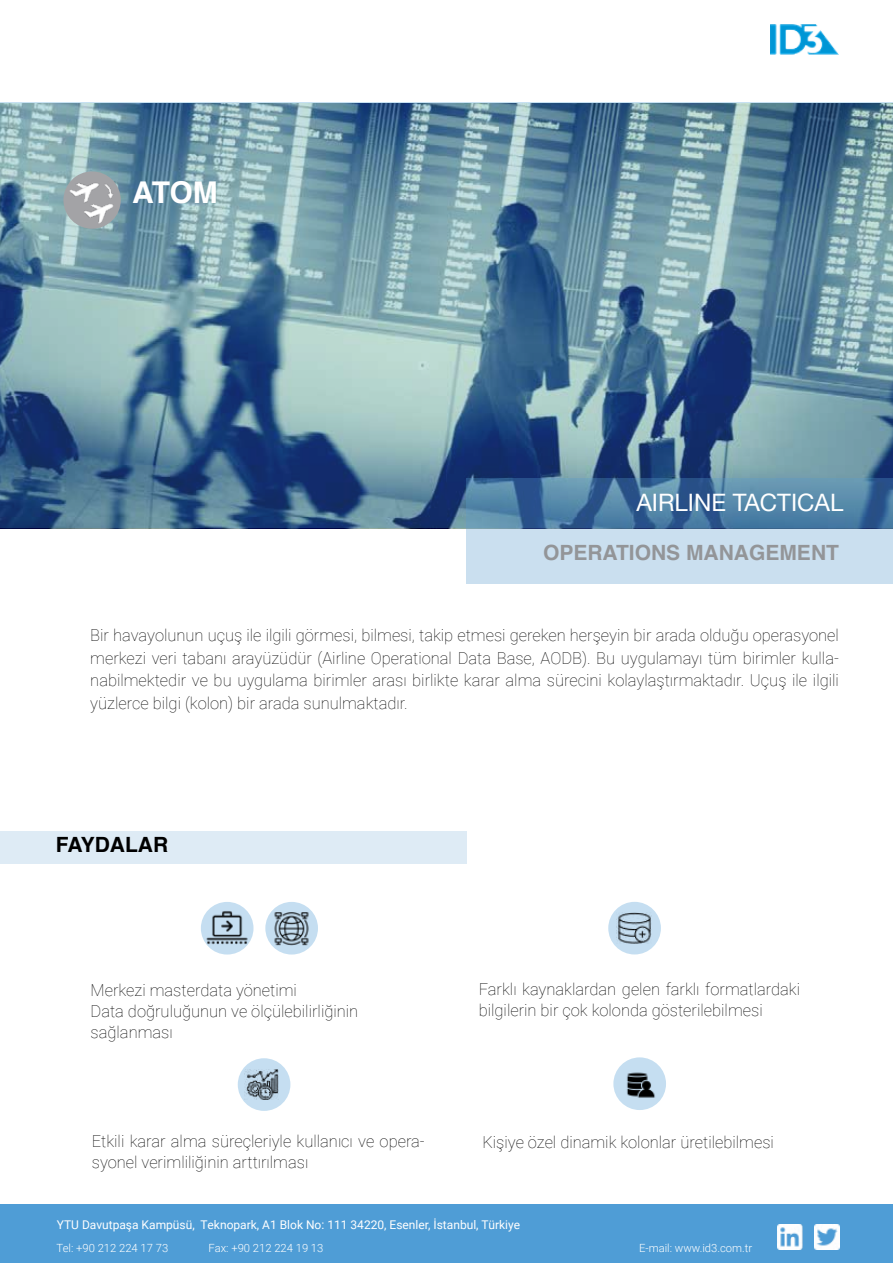
<style>
.page{position:relative;width:893px;height:1263px;background:#fff}
.page>*{position:absolute;margin:0;border:0;box-sizing:border-box;transform-origin:0 0}
.t1{font:700 30px "Helvetica";color:#fff}
.t2{font:24px "Helvetica Neue";color:#fff}
.t3{font:700 21px "Helvetica";color:#939598}
.t4{font:700 21px "Helvetica";color:#000}
.t5{font:100 16.5px/21px "Roboto";color:#000}
.t6{font:12px "Roboto";color:#fff}
.t7{font:300 11.25px "Roboto";color:#fff}
</style>
<div class="page">
<svg style="left:0;top:103px;width:893px;height:425px;background:#688da2"></svg>
<div style="left:238px;top:1058px;width:52px;height:53px;background:#c5def1;border-radius:50%"></div>
<svg style="left:613px;top:1057px;width:53px;height:53px"></svg>
<div style="left:608px;top:902px;width:53px;height:52px;background:#c5def1;border-radius:50%"></div>
<div style="left:201px;top:902px;width:53px;height:52px;background:#c5def1;border-radius:50%"></div>
<div style="left:265px;top:902px;width:53px;height:52px;background:#c5def1;border-radius:50%"></div>
<div style="left:0;top:831px;width:466px;height:32px;background:#deebf5"></div>
<svg style="left:466px;top:478px;width:427px;height:106px;background:#8caec9"></svg>
<div style="left:0;top:1204px;width:893px;height:59px;background:#4f9dd6"></div>
<img style="left:815px;top:1225px;width:24px;height:24px">
<img style="left:777px;top:1225px;width:25px;height:25px">
<img style="left:770px;top:25px;width:69px;height:29px">
<img style="left:63px;top:171px;width:58px;height:58px;border-radius:29px">
<img style="left:69px;top:177px;width:46px;height:47px">
<img style="left:205px;top:908px;width:44px;height:37px">
<img style="left:245px;top:1069px;width:34px;height:31px">
<img style="left:621px;top:1068px;width:39px;height:31px">
<img style="left:617px;top:913px;width:35px;height:30px">
<img style="left:274px;top:912px;width:35px;height:33px">
<h1 class="t1" style="left:132px;top:169px;width:87px">ATOM</h1>
<h2 class="t2" style="left:636px;top:485px;width:209px">AIRLINE TACTICAL</h2>
<p class="t3" style="left:543px;top:536px;width:297px">OPERATIONS MANAGEMENT</p>
<p class="t5" style="left:90px;top:623px;width:750px;line-height:22.5px;text-align:justify">Bir havayolunun uçuş ile ilgili görmesi, bilmesi, takip etmesi gereken herşeyin bir arada olduğu operasyonel merkezi veri tabanı arayüzüdür (Airline Operational Data Base, AODB). Bu uygulamayı tüm birimler kulla&shy;nabilmektedir ve bu uygulama birimler arası birlikte karar alma sürecini kolaylaştırmaktadır. Uçuş ile ilgili yüzlerce bilgi (kolon) bir arada sunulmaktadır.</p>
<p class="t4" style="left:56px;top:827px;width:114px">FAYDALAR</p>
<p class="t5" style="left:91px;top:979px;width:269px">Merkezi masterdata yönetimi<br>Data doğruluğunun ve ölçülebilirliğinin sağlanması</p>
<p class="t5" style="left:479px;top:978px;width:323px">Farklı kaynaklardan gelen farklı formatlardaki bilgilerin bir çok kolonda gösterilebilmesi</p>
<p class="t5" style="left:92px;top:1130px;width:334px">Etkili karar alma süreçleriyle kullanıcı ve opera&shy;syonel verimliliğinin arttırılması</p>
<p class="t5" style="left:482px;top:1131px;width:293px">Kişiye özel dinamik kolonlar üretilebilmesi</p>
<p class="t6" style="left:57px;top:1216px;width:465px">YTU Davutpaşa Kampüsü, Teknopark, A1 Blok No: 111 34220, Esenler, İstanbul, Türkiye</p>
<p class="t7" style="left:57px;top:1240px;width:113px">Tel: +90 212 224 17 73</p>
<p class="t7" style="left:209px;top:1240px;width:116px">Fax: +90 212 224 19 13</p>
<p class="t7" style="left:639px;top:1240px;width:115px">E-mail: www.id3.com.tr</p>
</div>
